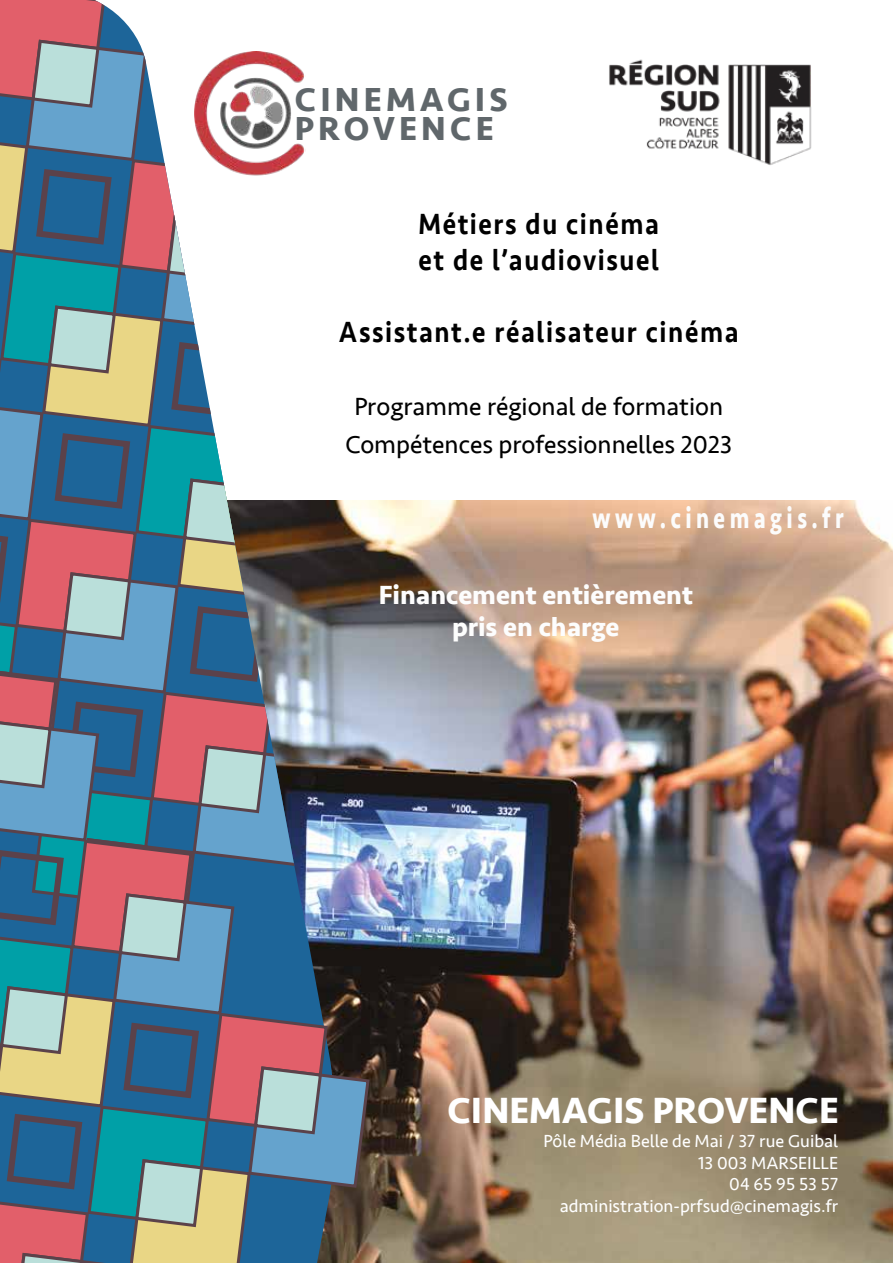
<style>
.page{position:relative;width:893px;height:1263px;background:#fff}
.page>*{position:absolute;margin:0;border:0;box-sizing:border-box;transform-origin:0 0}
.t1{font:700 37.5px "Seravek";color:#fff}
.t2{font:700 34.2px/29.4px "Seravek";letter-spacing:.12em;color:#60676b}
.t3{font:500 30px/36px "Seravek";letter-spacing:.06em;color:#000;scale:.88 1}
.t4{font:700 30px "Seravek";letter-spacing:.2em;color:#fcfcfc;scale:.75 1}
.t5{font:700 27px/32.4px "Seravek";color:#fdfdfd;text-align:center}
.t6{font:25.5px/37.5px "Seravek";color:#000;text-align:center}
.t7{font:18px/21.6px "Seravek";color:#fff;text-align:right}
</style>
<div class="page">
<img style="left:371px;top:500px;width:522px;height:763px">
<img style="left:609px;top:59px;width:203px;height:106px">
<svg style="left:0;top:0;width:371px;height:1263px"></svg>
<h2 class="t2" style="left:295px;top:84px;width:214px">CINEMAGIS<br>PROVENCE</h2>
<h3 class="t3" style="left:419px;top:208px;width:275px">Métiers du cinéma et de l’audiovisuel</h3>
<h3 class="t3" style="left:339px;top:316px;width:456px">Assistant.e réalisateur cinéma</h3>
<h3 class="t6" style="left:345px;top:390px;width:388px">Programme régional de formation<br>Compétences professionnelles 2023</h3>
<h3 class="t4" style="left:592px;top:494px;width:336px">www.cinemagis.fr</h3>
<h3 class="t5" style="left:379px;top:578px;width:316px">Financement entièrement pris en charge</h3>
<h1 class="t1" style="left:447px;top:1081px;width:393px">CINEMAGIS PROVENCE</h1>
<p class="t7" style="left:543px;top:1132px;width:296px">Pôle Média Belle de Mai / 37 rue Guibal<br>13 003 MARSEILLE<br>04 65 95 53 57 administration-prfsud@cinemagis.fr</p>
</div>
